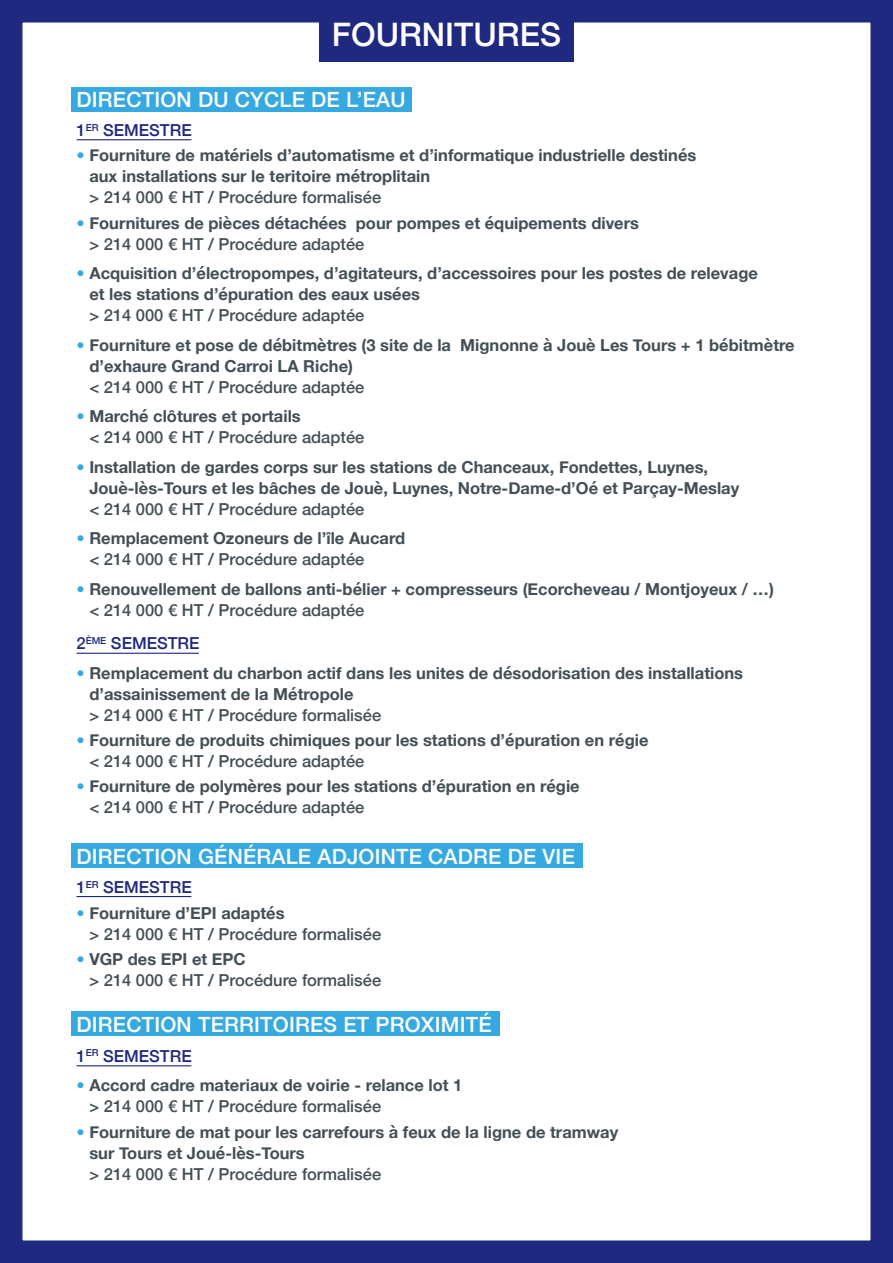
<style>
.page{position:relative;width:893px;height:1263px;background:#fff}
.page>*{position:absolute;margin:0;border:0;box-sizing:border-box;transform-origin:0 0}
.t1{font:500 32.4px "Helvetica Neue";color:#fff}
.t2{font:500 21px "Helvetica Neue";letter-spacing:.01em;color:#fff}
.t3{font:700 16.5px/21px "Helvetica Neue";color:#434f55}
.t4{font:500 16.5px/21px "Helvetica Neue";color:#434f55}
.t5{font:500 16.5px "Helvetica Neue";color:#1f297f}
.s1{font-weight:500;color:#36a9e0}
.s2{font-weight:500}
.s3{color:#36a9e0}
.s4{font-weight:700}
</style>
<div class="page">
<div style="left:0;top:0;width:893px;height:1263px;border:22px solid #1f297f"></div>
<div style="left:71px;top:87px;width:341px;height:24px;background:#36a9e0"></div>
<div style="left:71px;top:843px;width:512px;height:24px;background:#36a9e0"></div>
<div style="left:71px;top:1011px;width:428px;height:24px;background:#36a9e0"></div>
<div style="left:319px;top:0;width:255px;height:61px;background:#1f297f"></div>
<hr style="left:77px;top:139px;width:114px;height:1px;background:#1f297f">
<hr style="left:77px;top:896px;width:114px;height:1px;background:#1f297f">
<hr style="left:77px;top:1065px;width:114px;height:1px;background:#1f297f">
<hr style="left:77px;top:653px;width:122px;height:1px;background:#1f297f">
<h1 class="t1" style="left:332px;top:8px;width:231px">FOURNITURES</h1>
<p class="t2" style="left:77px;top:82px;width:331px">DIRECTION DU CYCLE DE L’EAU</p>
<p class="t5" style="left:77px;top:117px;width:117px">1<sup>ER</sup> SEMESTRE</p>
<p class="t3" style="left:89px;top:145px;width:608px;text-indent:-13px"><span class="s1">•</span> Fourniture de matériels d’automatisme et d’informatique industrielle destinés aux installations sur le teritoire métroplitain</p>
<p class="t4" style="left:89px;top:186px;width:293px">&gt; 214 000 € HT / Procédure formalisée</p>
<p class="t3" style="left:89px;top:213px;width:551px;text-indent:-13px"><span class="s1">•</span> Fournitures de pièces détachées pour pompes et équipements divers <span class="s2">&gt; 214 000 € HT / Procédure adaptée</span></p>
<p class="t3" style="left:89px;top:263px;width:670px;text-indent:-13px"><span class="s1">•</span> Acquisition d’électropompes, d’agitateurs, d’accessoires pour les postes de relevage et les stations d’épuration des eaux usées</p>
<p class="t4" style="left:89px;top:303px;width:276px">&gt; 214 000 € HT / Procédure adaptée</p>
<p class="t3" style="left:89px;top:335px;width:707px;text-indent:-13px"><span class="s1">•</span> Fourniture et pose de débitmètres (3 site de la Mignonne à Jouè Les Tours + 1 bébitmètre d’exhaure Grand Carroi LA Riche)</p>
<p class="t4" style="left:89px;top:375px;width:276px">&lt; 214 000 € HT / Procédure adaptée</p>
<p class="t4" style="left:89px;top:404px;width:276px;text-indent:-13px"><span class="s3">•</span> <span class="s4">Marché clôtures et portails<br></span>&lt; 214 000 € HT / Procédure adaptée</p>
<p class="t3" style="left:89px;top:457px;width:651px;text-indent:-13px"><span class="s1">•</span> Installation de gardes corps sur les stations de Chanceaux, Fondettes, Luynes,<br>Jouè-lès-Tours et les bâches de Jouè, Luynes, Notre-Dame-d’Oé et Parçay-Meslay</p>
<p class="t4" style="left:89px;top:497px;width:276px">&lt; 214 000 € HT / Procédure adaptée</p>
<p class="t3" style="left:89px;top:528px;width:317px;text-indent:-13px"><span class="s1">•</span> Remplacement Ozoneurs de l’île Aucard <span class="s2">&lt; 214 000 € HT / Procédure adaptée</span></p>
<p class="t3" style="left:89px;top:579px;width:686px;text-indent:-13px"><span class="s1">•</span> Renouvellement de ballons anti-bélier + compresseurs (Ecorcheveau / Montjoyeux / …) <span class="s2">&lt; 214 000 € HT / Procédure adaptée</span></p>
<p class="t5" style="left:77px;top:630px;width:125px">2<sup>ÈME</sup> SEMESTRE</p>
<p class="t3" style="left:89px;top:663px;width:655px;text-indent:-13px"><span class="s1">•</span> Remplacement du charbon actif dans les unites de désodorisation des installations d’assainissement de la Métropole</p>
<p class="t4" style="left:89px;top:703px;width:293px">&gt; 214 000 € HT / Procédure formalisée</p>
<p class="t3" style="left:89px;top:730px;width:561px;text-indent:-13px"><span class="s1">•</span> Fourniture de produits chimiques pour les stations d’épuration en régie <span class="s2">&lt; 214 000 € HT / Procédure adaptée</span></p>
<p class="t3" style="left:89px;top:776px;width:492px;text-indent:-13px"><span class="s1">•</span> Fourniture de polymères pour les stations d’épuration en régie <span class="s2">&lt; 214 000 € HT / Procédure adaptée</span></p>
<p class="t2" style="left:77px;top:840px;width:500px">DIRECTION GÉNÉRALE ADJOINTE CADRE DE VIE</p>
<p class="t5" style="left:77px;top:874px;width:117px">1<sup>ER</sup> SEMESTRE</p>
<p class="t4" style="left:89px;top:901px;width:293px;text-indent:-13px"><span class="s3">•</span> <span class="s4">Fourniture d’EPI adaptés<br></span>&gt; 214 000 € HT / Procédure formalisée</p>
<p class="t4" style="left:89px;top:947px;width:293px;text-indent:-13px"><span class="s3">•</span> <span class="s4">VGP des EPI et EPC<br></span>&gt; 214 000 € HT / Procédure formalisée</p>
<p class="t2" style="left:77px;top:1008px;width:417px">DIRECTION TERRITOIRES ET PROXIMITÉ</p>
<p class="t5" style="left:77px;top:1043px;width:117px">1<sup>ER</sup> SEMESTRE</p>
<p class="t3" style="left:89px;top:1075px;width:375px;text-indent:-13px"><span class="s1">•</span> Accord cadre materiaux de voirie - relance lot 1 <span class="s2">&gt; 214 000 € HT / Procédure formalisée</span></p>
<p class="t3" style="left:89px;top:1121px;width:530px;text-indent:-13px"><span class="s1">•</span> Fourniture de mat pour les carrefours à feux de la ligne de tramway sur Tours et Joué-lès-Tours</p>
<p class="t4" style="left:89px;top:1162px;width:293px">&gt; 214 000 € HT / Procédure formalisée</p>
</div>
